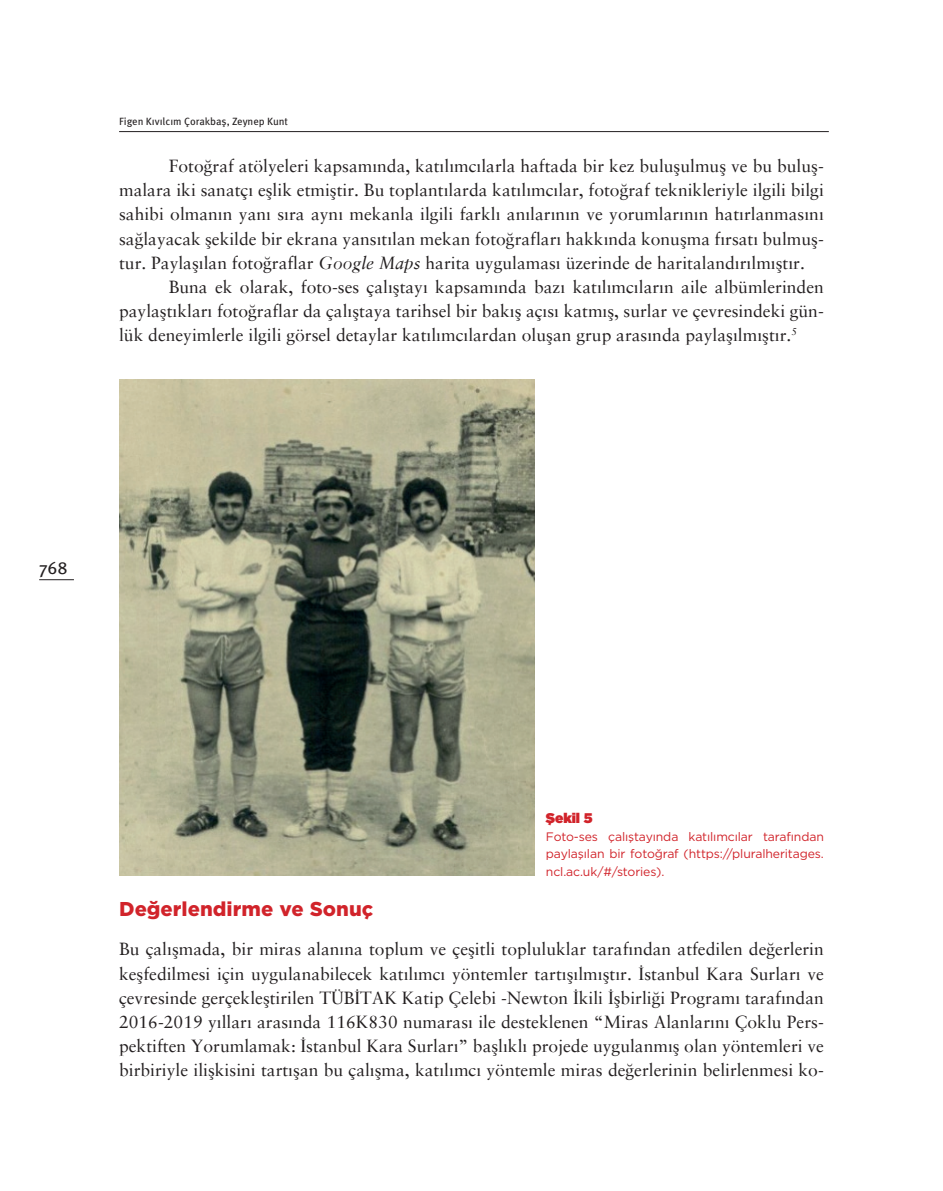
<style>
.page{position:relative;width:943px;height:1191px;background:#fff}
.page>*{position:absolute;margin:0;border:0;box-sizing:border-box;transform-origin:0 0}
.t1{font:900 19.25px "Gotham S Sm";color:#d1232a}
.t2{font:17.5px/24.2px "Sabon TR";color:#231f20;text-align:justify}
.t3{font:17.5px "Meta Pro";color:#231f20}
.t4{font:900 14px "Gotham";letter-spacing:-.01em;color:#d1232a}
.t5{font:12.25px/17.5px "Gotham";letter-spacing:-.01em;color:#d1232a;text-align:justify}
.t6{font:10.5px "Meta Pro";color:#231f20}
.s1{font-style:italic}
</style>
<div class="page">
<hr style="left:119px;top:131px;width:709px;height:1px;background:#231f20">
<hr style="left:39px;top:579px;width:35px;height:1px;background:#231f20">
<img style="left:119px;top:380px;width:415px;height:495px">
<p class="t6" style="left:119px;top:115px;width:170px">Figen Kıvılcım Çorakbaş, Zeynep Kunt</p>
<p class="t2" style="left:119px;top:154px;width:706px;text-indent:50px">Fotoğraf atölyeleri kapsamında, katılımcılarla haftada bir kez buluşulmuş ve bu buluş&shy;malara iki sanatçı eşlik etmiştir. Bu toplantılarda katılımcılar, fotoğraf teknikleriyle ilgili bilgi sahibi olmanın yanı sıra aynı mekanla ilgili farklı anılarının ve yorumlarının hatırlanmasını sağlayacak şekilde bir ekrana yansıtılan mekan fotoğrafları hakkında konuşma fırsatı bulmuş&shy;tur. Paylaşılan fotoğraflar <span class="s1">Google Maps</span> harita uygulaması üzerinde de haritalandırılmıştır.</p>
<p class="t2" style="left:119px;top:275px;width:706px;text-indent:50px">Buna ek olarak, foto-ses çalıştayı kapsamında bazı katılımcıların aile albümlerinden paylaştıkları fotoğraflar da çalıştaya tarihsel bir bakış açısı katmış, surlar ve çevresindeki gün&shy;lük deneyimlerle ilgili görsel detaylar katılımcılardan oluşan grup arasında paylaşılmıştır.<sup>5</sup></p>
<p class="t3" style="left:39px;top:557px;width:30px">768</p>
<p class="t4" style="left:546px;top:808px;width:48px">Şekil 5</p>
<p class="t5" style="left:546px;top:827px;width:279px">Foto-ses çalıştayında katılımcılar tarafından paylaşılan bir fotoğraf (https://pluralheritages. ncl.ac.uk/#/stories).</p>
<p class="t1" style="left:119px;top:895px;width:256px">Değerlendirme ve Sonuç</p>
<p class="t2" style="left:119px;top:937px;width:706px">Bu çalışmada, bir miras alanına toplum ve çeşitli topluluklar tarafından atfedilen değerlerin keşfedilmesi için uygulanabilecek katılımcı yöntemler tartışılmıştır. İstanbul Kara Surları ve çevresinde gerçekleştirilen TÜBİTAK Katip Çelebi -Newton İkili İşbirliği Programı tarafından 2016-2019 yılları arasında 116K830 numarası ile desteklenen “Miras Alanlarını Çoklu Pers&shy;pektiften Yorumlamak: İstanbul Kara Surları” başlıklı projede uygulanmış olan yöntemleri ve birbiriyle ilişkisini tartışan bu çalışma, katılımcı yöntemle miras değerlerinin belirlenmesi ko-</p>
</div>
